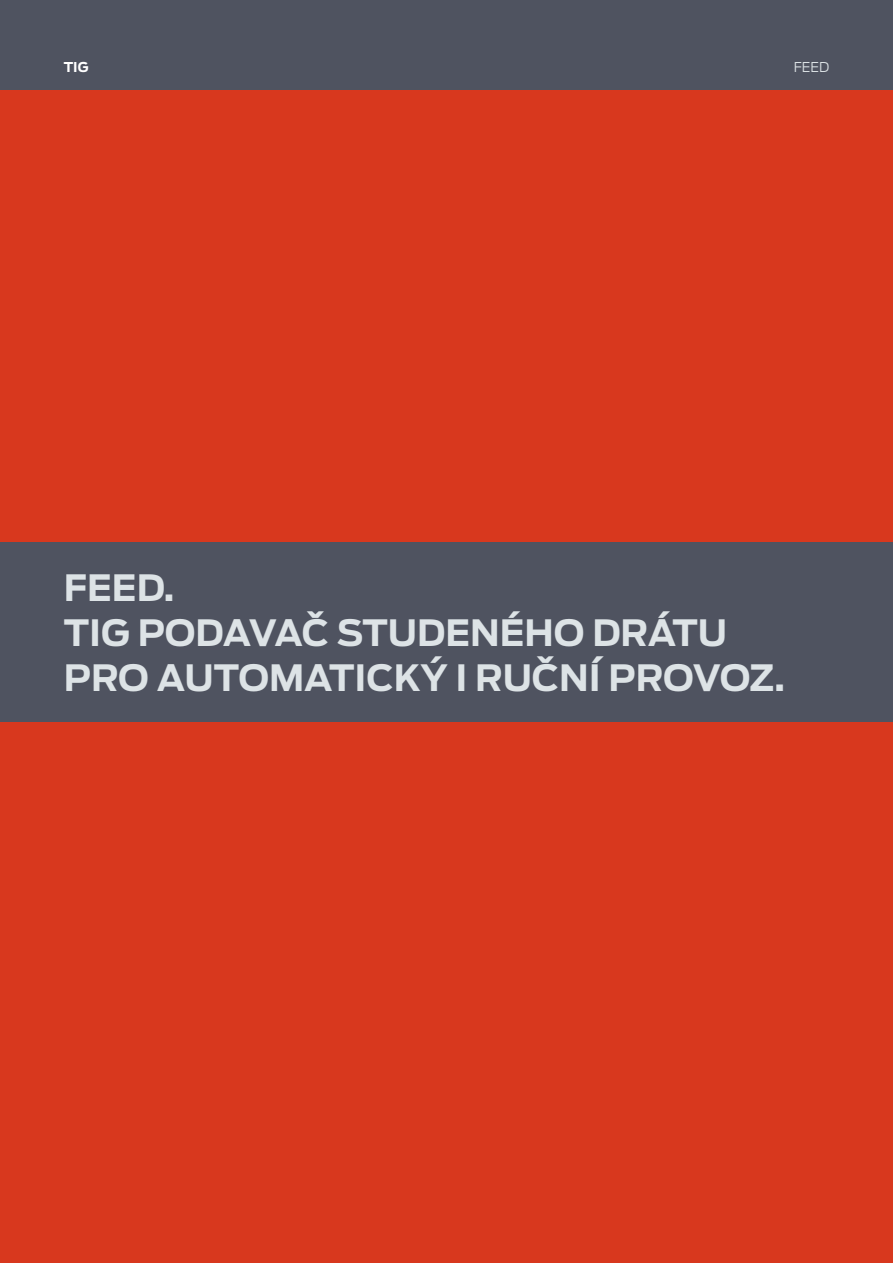
<style>
.page{position:relative;width:893px;height:1263px;background:#fff}
.page>*{position:absolute;margin:0;border:0;box-sizing:border-box;transform-origin:0 0}
.t1{font:700 36px/45px "Antenna";color:#dde3e6}
.t2{font:300 13.5px "Antenna";color:#dde3e6}
.t3{font:700 13.5px "Antenna";color:#fff}
</style>
<div class="page">
<div style="left:0;top:0;width:893px;height:90px;background:#4f5360"></div>
<div style="left:0;top:90px;width:893px;height:1173px;background:#d8381e"></div>
<div style="left:0;top:542px;width:893px;height:179px;background:#4f5360"></div>
<p class="t3" style="left:64px;top:57px;width:26px">TIG</p>
<p class="t2" style="left:794px;top:58px;width:37px">FEED</p>
<p class="t1" style="left:64px;top:564px;width:723px">FEED.<br>TIG PODAVAČ STUDENÉHO DRÁTU<br>PRO AUTOMATICKÝ I RUČNÍ PROVOZ.</p>
</div>
